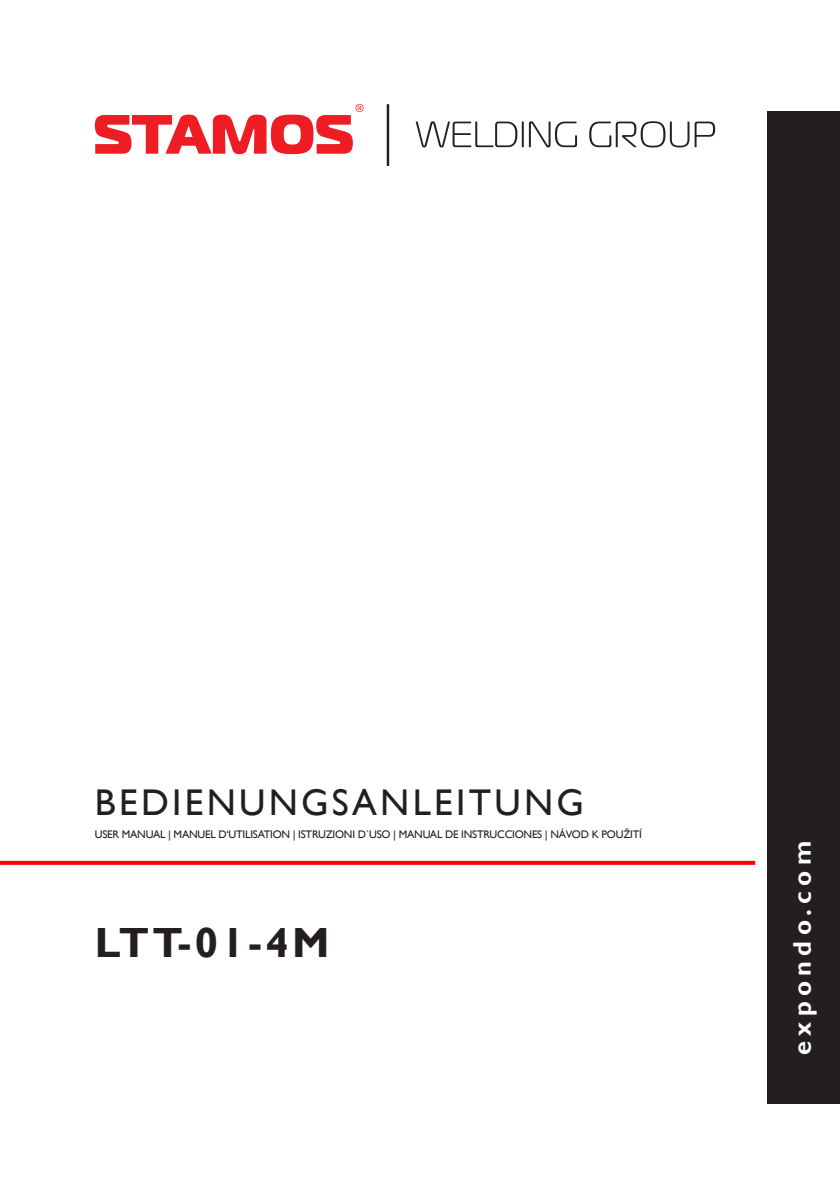
<style>
.page{position:relative;width:840px;height:1191px;background:#fff}
.page>*{position:absolute;margin:0;border:0;box-sizing:border-box;transform-origin:0 0}
.t1{font:700 42.2px "Gill Sans";letter-spacing:.08em;color:#231f20}
.t2{font:37.2px "Gill Sans";letter-spacing:.09em;color:#231f20}
.t3{font:700 25.4px "Gill Sans";letter-spacing:.21em;color:#fff}
.t4{font:11px "Gill Sans";letter-spacing:-.02em;color:#231f20}
</style>
<div class="page">
<svg style="left:415px;top:121px;width:299px;height:26px"></svg>
<hr style="left:386px;top:104px;width:3px;height:62px;background:#231f20">
<svg style="left:95px;top:104px;width:268px;height:50px"></svg>
<svg style="left:0;top:861px;width:754px;height:4px;fill:#fc0303"></svg>
<div style="left:767px;top:111px;width:72px;height:992px;background:#231f20"></div>
<p class="t2" style="left:95px;top:781px;width:490px">BEDIENUNGSANLEITUNG</p>
<p class="t4" style="left:95px;top:827px;width:548px">USER MANUAL | MANUEL D‘UTILISATION | ISTRUZIONI D`USO | MANUAL DE INSTRUCCIONES | NÁVOD K POUŽITÍ</p>
<p class="t1" style="left:95px;top:917px;width:236px">LTT-01-4M</p>
<p class="t3" style="left:786px;top:1054px;width:216px;rotate:-90deg">expondo.com</p>
</div>
